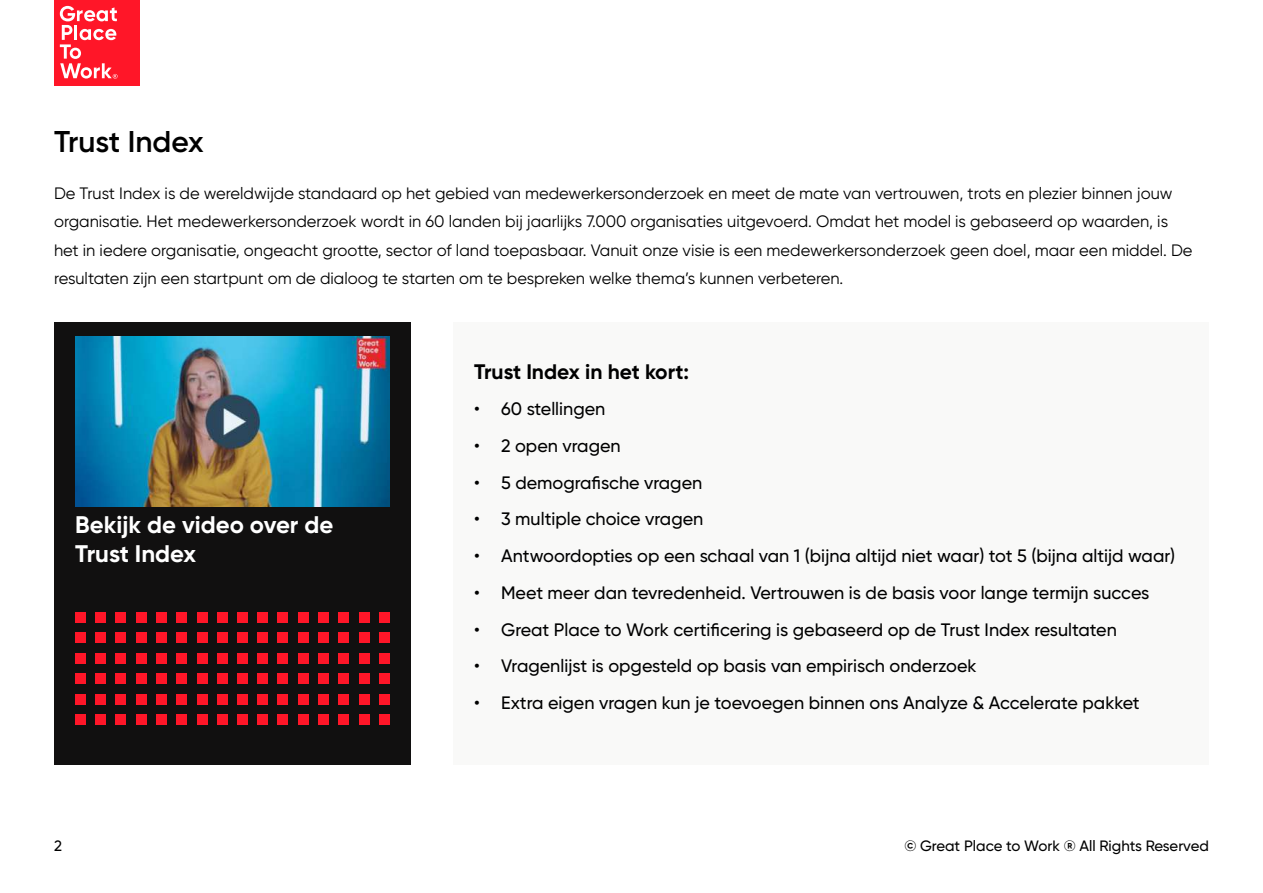
<style>
.page{position:relative;width:1263px;height:893px;background:#fff}
.page>*{position:absolute;margin:0;border:0;box-sizing:border-box;transform-origin:0 0}
.t1{font:600 30px "Gilroy";color:#000}
.t2{font:700 24px/28.8px "Gilroy";color:#fff}
.t3{font:700 21px "Gilroy";color:#000}
.t4{font:500 18px "Gilroy";color:#000}
.t5{font:16.5px/28.5px "Gilroy";color:#000}
.t6{font:500 15px "Gilroy";color:#000}
</style>
<div class="page">
<div style="left:54px;top:0;width:85px;height:85px;background:#ff1628"></div>
<svg style="left:60px;top:6px;width:58px;height:73px"></svg>
<div style="left:453px;top:322px;width:756px;height:442px;background:#f9f9f8"></div>
<div style="left:54px;top:322px;width:357px;height:442px;background:#111010"></div>
<div style="left:75px;top:714px;width:10px;height:10px;background:#ff1628"></div>
<div style="left:75px;top:694px;width:10px;height:10px;background:#ff1628"></div>
<div style="left:95px;top:714px;width:11px;height:10px;background:#ff1628"></div>
<div style="left:96px;top:694px;width:10px;height:10px;background:#ff1628"></div>
<div style="left:75px;top:674px;width:10px;height:10px;background:#ff1628"></div>
<div style="left:75px;top:653px;width:10px;height:10px;background:#ff1628"></div>
<div style="left:96px;top:674px;width:10px;height:10px;background:#ff1628"></div>
<div style="left:96px;top:653px;width:10px;height:10px;background:#ff1628"></div>
<div style="left:116px;top:714px;width:10px;height:10px;background:#ff1628"></div>
<div style="left:116px;top:694px;width:10px;height:10px;background:#ff1628"></div>
<div style="left:136px;top:714px;width:10px;height:10px;background:#ff1628"></div>
<div style="left:136px;top:694px;width:10px;height:10px;background:#ff1628"></div>
<div style="left:116px;top:674px;width:10px;height:10px;background:#ff1628"></div>
<div style="left:116px;top:653px;width:10px;height:10px;background:#ff1628"></div>
<div style="left:136px;top:674px;width:10px;height:10px;background:#ff1628"></div>
<div style="left:136px;top:653px;width:10px;height:10px;background:#ff1628"></div>
<div style="left:156px;top:714px;width:11px;height:10px;background:#ff1628"></div>
<div style="left:156px;top:694px;width:11px;height:10px;background:#ff1628"></div>
<div style="left:177px;top:714px;width:10px;height:10px;background:#ff1628"></div>
<div style="left:177px;top:694px;width:10px;height:10px;background:#ff1628"></div>
<div style="left:156px;top:674px;width:11px;height:10px;background:#ff1628"></div>
<div style="left:156px;top:653px;width:11px;height:10px;background:#ff1628"></div>
<div style="left:177px;top:674px;width:10px;height:10px;background:#ff1628"></div>
<div style="left:177px;top:653px;width:10px;height:10px;background:#ff1628"></div>
<div style="left:197px;top:714px;width:10px;height:10px;background:#ff1628"></div>
<div style="left:197px;top:694px;width:10px;height:10px;background:#ff1628"></div>
<div style="left:217px;top:714px;width:10px;height:10px;background:#ff1628"></div>
<div style="left:217px;top:694px;width:10px;height:10px;background:#ff1628"></div>
<div style="left:197px;top:674px;width:10px;height:10px;background:#ff1628"></div>
<div style="left:197px;top:653px;width:10px;height:10px;background:#ff1628"></div>
<div style="left:217px;top:674px;width:10px;height:10px;background:#ff1628"></div>
<div style="left:217px;top:653px;width:10px;height:10px;background:#ff1628"></div>
<div style="left:237px;top:714px;width:10px;height:10px;background:#ff1628"></div>
<div style="left:237px;top:694px;width:10px;height:10px;background:#ff1628"></div>
<div style="left:257px;top:714px;width:11px;height:10px;background:#ff1628"></div>
<div style="left:257px;top:694px;width:11px;height:10px;background:#ff1628"></div>
<div style="left:237px;top:674px;width:10px;height:10px;background:#ff1628"></div>
<div style="left:237px;top:653px;width:10px;height:10px;background:#ff1628"></div>
<div style="left:257px;top:674px;width:11px;height:10px;background:#ff1628"></div>
<div style="left:258px;top:653px;width:10px;height:10px;background:#ff1628"></div>
<div style="left:278px;top:714px;width:10px;height:10px;background:#ff1628"></div>
<div style="left:278px;top:694px;width:10px;height:10px;background:#ff1628"></div>
<div style="left:298px;top:714px;width:10px;height:10px;background:#ff1628"></div>
<div style="left:298px;top:694px;width:10px;height:10px;background:#ff1628"></div>
<div style="left:278px;top:674px;width:10px;height:10px;background:#ff1628"></div>
<div style="left:278px;top:653px;width:10px;height:10px;background:#ff1628"></div>
<div style="left:298px;top:674px;width:10px;height:10px;background:#ff1628"></div>
<div style="left:298px;top:653px;width:10px;height:10px;background:#ff1628"></div>
<div style="left:318px;top:714px;width:10px;height:10px;background:#ff1628"></div>
<div style="left:318px;top:694px;width:11px;height:10px;background:#ff1628"></div>
<div style="left:339px;top:714px;width:10px;height:10px;background:#ff1628"></div>
<div style="left:339px;top:694px;width:10px;height:10px;background:#ff1628"></div>
<div style="left:318px;top:674px;width:11px;height:10px;background:#ff1628"></div>
<div style="left:318px;top:653px;width:11px;height:10px;background:#ff1628"></div>
<div style="left:339px;top:674px;width:10px;height:10px;background:#ff1628"></div>
<div style="left:339px;top:653px;width:10px;height:10px;background:#ff1628"></div>
<div style="left:359px;top:714px;width:10px;height:10px;background:#ff1628"></div>
<div style="left:359px;top:694px;width:10px;height:10px;background:#ff1628"></div>
<div style="left:379px;top:714px;width:10px;height:10px;background:#ff1628"></div>
<div style="left:379px;top:694px;width:10px;height:10px;background:#ff1628"></div>
<div style="left:359px;top:674px;width:10px;height:10px;background:#ff1628"></div>
<div style="left:359px;top:653px;width:10px;height:10px;background:#ff1628"></div>
<div style="left:379px;top:674px;width:10px;height:10px;background:#ff1628"></div>
<div style="left:379px;top:653px;width:10px;height:10px;background:#ff1628"></div>
<div style="left:75px;top:633px;width:10px;height:10px;background:#ff1628"></div>
<div style="left:75px;top:612px;width:10px;height:10px;background:#ff1628"></div>
<div style="left:95px;top:633px;width:11px;height:10px;background:#ff1628"></div>
<div style="left:96px;top:612px;width:10px;height:10px;background:#ff1628"></div>
<div style="left:116px;top:633px;width:10px;height:10px;background:#ff1628"></div>
<div style="left:116px;top:612px;width:10px;height:10px;background:#ff1628"></div>
<div style="left:136px;top:633px;width:10px;height:10px;background:#ff1628"></div>
<div style="left:136px;top:612px;width:10px;height:10px;background:#ff1628"></div>
<div style="left:156px;top:633px;width:11px;height:10px;background:#ff1628"></div>
<div style="left:156px;top:612px;width:11px;height:10px;background:#ff1628"></div>
<div style="left:177px;top:633px;width:10px;height:10px;background:#ff1628"></div>
<div style="left:177px;top:612px;width:10px;height:10px;background:#ff1628"></div>
<div style="left:197px;top:633px;width:10px;height:10px;background:#ff1628"></div>
<div style="left:197px;top:612px;width:10px;height:10px;background:#ff1628"></div>
<div style="left:217px;top:633px;width:10px;height:10px;background:#ff1628"></div>
<div style="left:217px;top:612px;width:10px;height:10px;background:#ff1628"></div>
<div style="left:237px;top:633px;width:10px;height:10px;background:#ff1628"></div>
<div style="left:237px;top:612px;width:10px;height:10px;background:#ff1628"></div>
<div style="left:257px;top:633px;width:11px;height:10px;background:#ff1628"></div>
<div style="left:257px;top:612px;width:11px;height:10px;background:#ff1628"></div>
<div style="left:278px;top:633px;width:10px;height:10px;background:#ff1628"></div>
<div style="left:278px;top:612px;width:10px;height:10px;background:#ff1628"></div>
<div style="left:298px;top:633px;width:10px;height:10px;background:#ff1628"></div>
<div style="left:298px;top:612px;width:10px;height:10px;background:#ff1628"></div>
<div style="left:318px;top:633px;width:10px;height:10px;background:#ff1628"></div>
<div style="left:318px;top:612px;width:11px;height:10px;background:#ff1628"></div>
<div style="left:339px;top:633px;width:10px;height:10px;background:#ff1628"></div>
<div style="left:339px;top:612px;width:10px;height:10px;background:#ff1628"></div>
<div style="left:359px;top:633px;width:10px;height:10px;background:#ff1628"></div>
<div style="left:359px;top:612px;width:10px;height:10px;background:#ff1628"></div>
<div style="left:379px;top:633px;width:10px;height:10px;background:#ff1628"></div>
<div style="left:379px;top:612px;width:10px;height:10px;background:#ff1628"></div>
<img style="left:75px;top:337px;width:314px;height:170px">
<h1 class="t1" style="left:54px;top:123px;width:151px">Trust Index</h1>
<p class="t5" style="left:54px;top:179px;width:1140px">De Trust Index is de wereldwijde standaard op het gebied van medewerkersonderzoek en meet de mate van vertrouwen, trots en plezier binnen jouw organisatie. Het medewerkersonderzoek wordt in 60 landen bij jaarlijks 7.000 organisaties uitgevoerd. Omdat het model is gebaseerd op waarden, is het in iedere organisatie, ongeacht grootte, sector of land toepasbaar. Vanuit onze visie is een medewerkersonderzoek geen doel, maar een middel. De resultaten zijn een startpunt om de dialoog te starten om te bespreken welke thema’s kunnen verbeteren.</p>
<h2 class="t2" style="left:75px;top:510px;width:260px">Bekijk de video over de<br>Trust Index</h2>
<p class="t3" style="left:474px;top:358px;width:217px">Trust Index in het kort:</p>
<p class="t4" style="left:474px;top:398px;width:133px">• 60 stellingen</p>
<p class="t4" style="left:474px;top:435px;width:148px">• 2 open vragen</p>
<p class="t4" style="left:474px;top:471px;width:230px">• 5 demografische vragen</p>
<p class="t4" style="left:474px;top:508px;width:231px">• 3 multiple choice vragen</p>
<p class="t4" style="left:474px;top:545px;width:703px">• Antwoordopties op een schaal van 1 (bijna altijd niet waar) tot 5 (bijna altijd waar)</p>
<p class="t4" style="left:474px;top:581px;width:677px">• Meet meer dan tevredenheid. Vertrouwen is de basis voor lange termijn succes</p>
<p class="t4" style="left:474px;top:618px;width:644px">• Great Place to Work certificering is gebaseerd op de Trust Index resultaten</p>
<p class="t4" style="left:474px;top:655px;width:504px">• Vragenlijst is opgesteld op basis van empirisch onderzoek</p>
<p class="t4" style="left:474px;top:692px;width:667px">• Extra eigen vragen kun je toevoegen binnen ons Analyze &amp; Accelerate pakket</p>
<p class="t6" style="left:54px;top:836px;width:9px">2</p>
<p class="t6" style="left:904px;top:836px;width:306px">© Great Place to Work ® All Rights Reserved</p>
</div>
